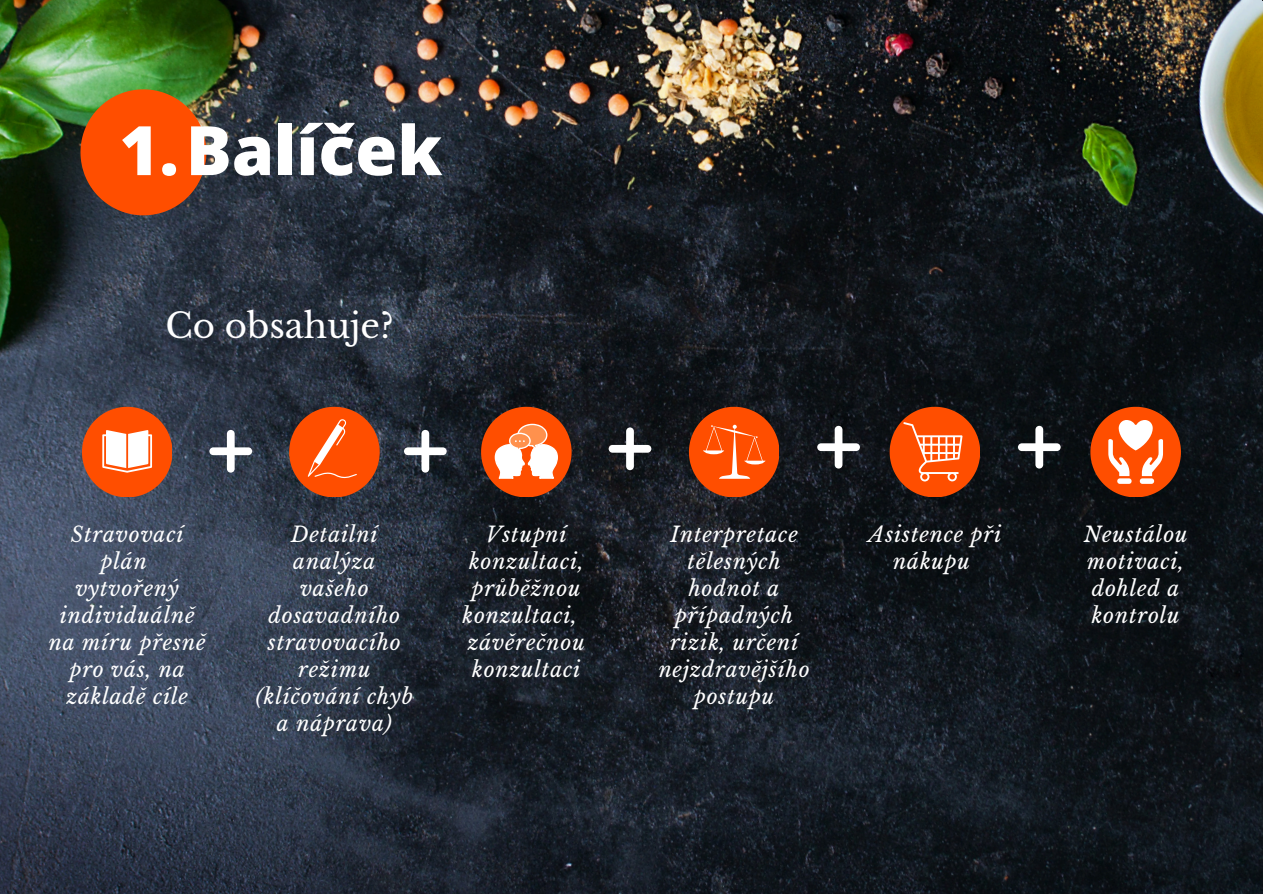
<style>
.page{position:relative;width:1263px;height:894px;background:#fff}
.page>*{position:absolute;margin:0;border:0;box-sizing:border-box;transform-origin:0 0}
.t1{font:800 68.25px "Open Sans";color:#fff}
.t2{font:34.05px "Libre Baskerville";color:#fff}
.t3{font:italic 21px/27px "Libre Baskerville";letter-spacing:.04em;color:#fff;text-align:center}
</style>
<div class="page">
<img style="left:0;top:0;width:1263px;height:893px">
<svg style="left:82px;top:406px;width:90px;height:90px"></svg>
<svg style="left:209px;top:430px;width:43px;height:42px"></svg>
<svg style="left:481px;top:406px;width:90px;height:90px"></svg>
<svg style="left:1018px;top:425px;width:43px;height:43px"></svg>
<svg style="left:1090px;top:406px;width:90px;height:90px"></svg>
<svg style="left:404px;top:430px;width:43px;height:42px"></svg>
<svg style="left:289px;top:406px;width:90px;height:90px;background:#d1511a"></svg>
<svg style="left:609px;top:427px;width:42px;height:43px"></svg>
<svg style="left:689px;top:406px;width:90px;height:90px;background:#ce4d16"></svg>
<svg style="left:817px;top:425px;width:43px;height:43px"></svg>
<svg style="left:890px;top:406px;width:90px;height:90px;background:#cd521c"></svg>
<svg style="left:80px;top:89px;width:126px;height:126px;background:#d5520f"></svg>
<p class="t1" style="left:119px;top:102px;width:324px">1.Balíček</p>
<p class="t2" style="left:165px;top:304px;width:230px">Co obsahuje?</p>
<h2 class="t3" style="left:71px;top:520px;width:114px">Stravovací plán</h2>
<p class="t3" style="left:49px;top:574px;width:158px">vytvořený individuálně na míru přesně pro vás, na základě cíle</p>
<p class="t3" style="left:256px;top:520px;width:158px">Detailní analýza<br>vašeho dosavadního stravovacího režimu (klíčování chyb a náprava)</p>
<p class="t3" style="left:659px;top:520px;width:152px">Interpretace tělesných hodnot a případných rizik, určení nejzdravějšího postupu</p>
<p class="t3" style="left:462px;top:520px;width:123px">Vstupní konzultaci, průběžnou konzultaci,</p>
<p class="t3" style="left:468px;top:628px;width:119px;text-align:left">závěrečnou konzultaci</p>
<p class="t3" style="left:868px;top:520px;width:134px">Asistence při nákupu</p>
<p class="t3" style="left:1084px;top:520px;width:105px;text-align:left">Neustálou motivaci, dohled a kontrolu</p>
</div>
